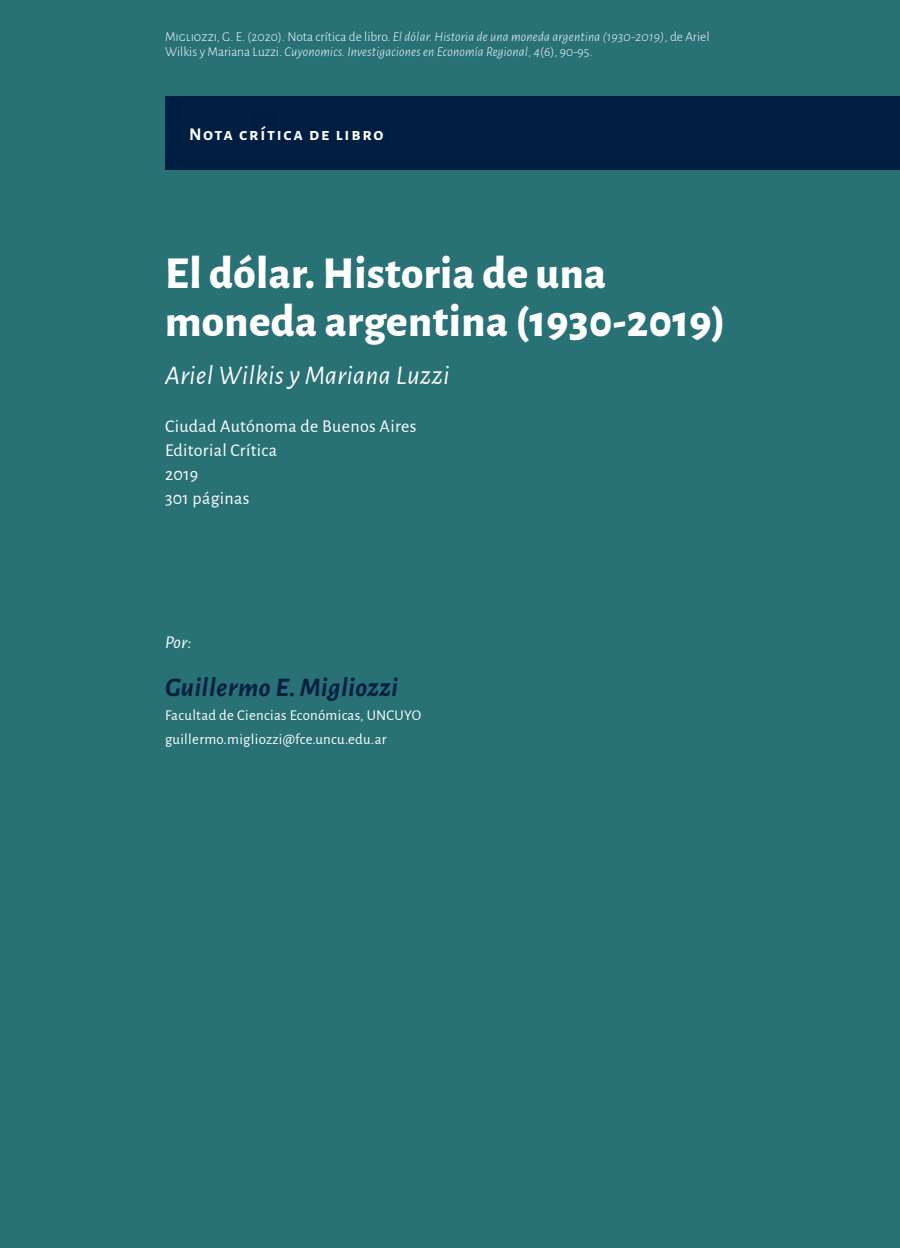
<style>
.page{position:relative;width:900px;height:1248px;background:#287175}
.page>*{position:absolute;margin:0;border:0;box-sizing:border-box;transform-origin:0 0}
.t1{font:800 45px/48px "Alegreya Sans";letter-spacing:.01em;color:#fff}
.t2{font:italic 27px "Alegreya Sans";letter-spacing:.02em;color:#fff}
.t3{font:italic 700 27px "Alegreya Sans";letter-spacing:.02em;color:#001e42}
.t4{font:18px/24px "Alegreya Sans";letter-spacing:.02em;color:#fff}
.t5{font:700 18px "Alegreya Sans";letter-spacing:.095em;color:#fff}
.t6{font:italic 18px "Alegreya Sans";color:#fff}
.t7{font:15px/24px "Alegreya Sans";letter-spacing:.02em;color:#fff}
.t8{font:italic 300 13.5px/15px "Alegreya Sans";letter-spacing:.015em;color:#fff}
.s1{font-style:normal}
</style>
<div class="page">
<div style="left:165px;top:96px;width:735px;height:74px;background:#001e42"></div>
<p class="t8" style="left:165px;top:29px;width:546px"><span class="s1">Migliozzi, G. E. (2020). Nota crítica de libro.</span> El dólar. Historia de una moneda argentina (1930-2019)<span class="s1">, de Ariel<br>Wilkis y Mariana Luzzi.</span> Cuyonomics. Investigaciones en Economía Regional, 4<span class="s1">(6), 90-95.</span></p>
<h3 class="t5" style="left:189px;top:121px;width:196px">Nota crítica de libro</h3>
<h1 class="t1" style="left:165px;top:246px;width:562px">El dólar. Historia de una moneda argentina (1930-2019)</h1>
<h2 class="t2" style="left:165px;top:357px;width:286px">Ariel Wilkis y Mariana Luzzi</h2>
<h3 class="t4" style="left:165px;top:413px;width:253px">Ciudad Autónoma de Buenos Aires<br>Editorial Crítica<br>2019<br>301 páginas</h3>
<h3 class="t6" style="left:165px;top:630px;width:28px">Por:</h3>
<h2 class="t3" style="left:165px;top:667px;width:235px">Guillermo E. Migliozzi</h2>
<p class="t7" style="left:165px;top:702px;width:258px">Facultad de Ciencias Económicas, UNCUYO guillermo.migliozzi@fce.uncu.edu.ar</p>
</div>
